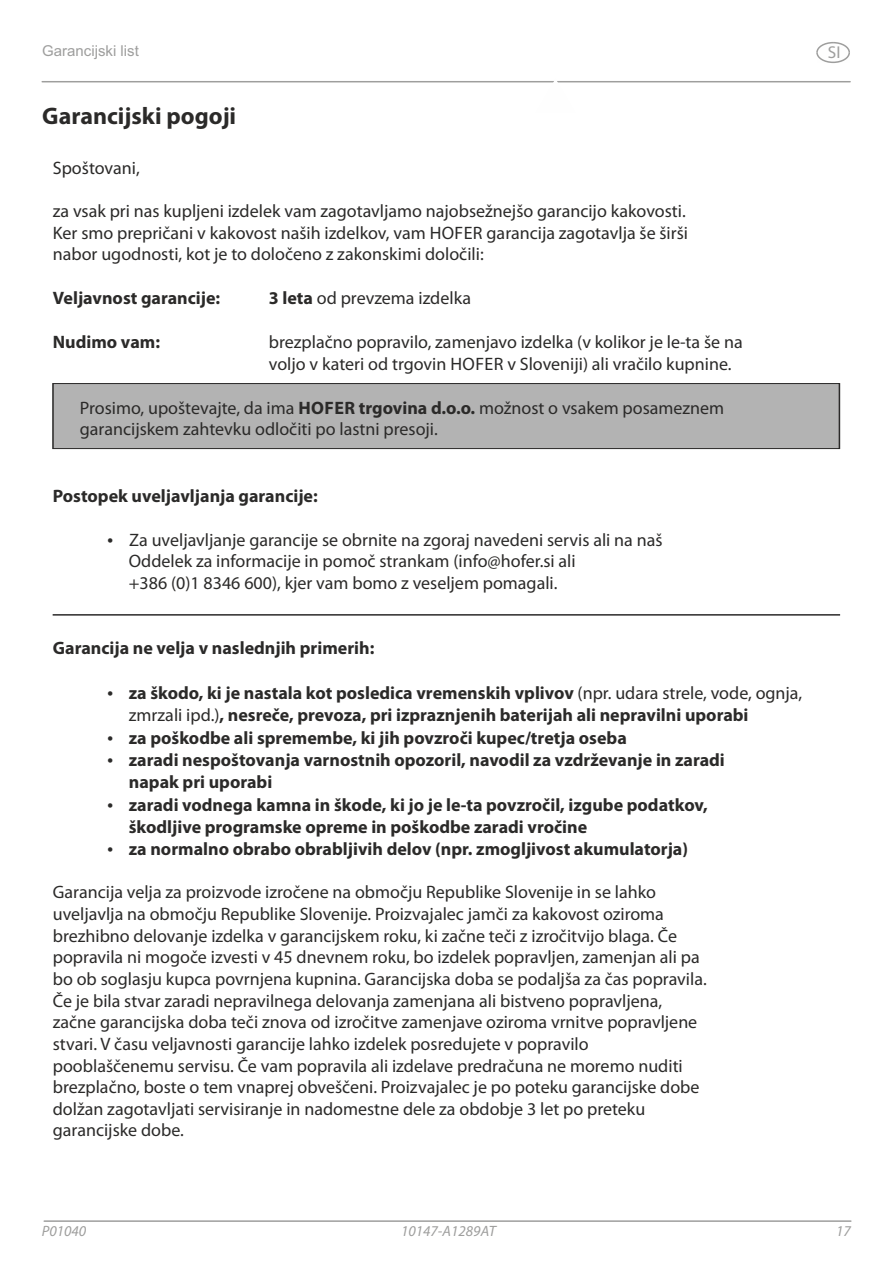
<style>
.page{position:relative;width:893px;height:1263px;background:#fff}
.page>*{position:absolute;margin:0;border:0;box-sizing:border-box;transform-origin:0 0}
.t1{font:700 24px "Myriad Pro";color:#2b2a29}
.t2{font:18px/21.6px "Myriad Pro";color:#2b2a29}
.t3{font:700 18px/22.4px "Myriad Pro";color:#2b2a29}
.t4{font:17.25px "Myriad Pro";color:#9e9e9d}
.t5{font:italic 15px "Myriad Pro";color:#9e9e9d}
.t6{font:15px "Arial";color:#9e9e9d}
.s1{font-weight:700}
.s2{font-weight:400}
</style>
<div class="page">
<hr style="left:44px;top:1220px;width:807px;height:2px;background:#9e9e9d">
<hr style="left:42px;top:81px;width:808px;height:1px;background:#9e9e9d">
<svg style="left:816px;top:42px;width:34px;height:21px"></svg>
<svg style="left:536px;top:81px;width:39px;height:2px"></svg>
<div style="left:52px;top:383px;width:788px;height:66px;background:#b3b3b3;border:1px solid #2b2a29"></div>
<hr style="left:53px;top:614px;width:787px;height:2px;background:#2b2a29">
<p class="t6" style="left:42px;top:45px;width:98px">Garancijski list</p>
<p class="t4" style="left:828px;top:45px;width:14px">SI</p>
<h1 class="t1" style="left:42px;top:106px;width:195px">Garancijski pogoji</h1>
<p class="t2" style="left:53px;top:158px;width:88px">Spoštovani,</p>
<p class="t2" style="left:53px;top:202px;width:637px">za vsak pri nas kupljeni izdelek vam zagotavljamo najobsežnejšo garancijo kakovosti.<br>Ker smo prepričani v kakovost naših izdelkov, vam HOFER garancija zagotavlja še širši nabor ugodnosti, kot je to določeno z zakonskimi določili:</p>
<p class="t3" style="left:53px;top:288px;width:169px">Veljavnost garancije:</p>
<p class="t2" style="left:269px;top:289px;width:204px"><span class="s1">3 leta</span> od prevzema izdelka</p>
<p class="t3" style="left:53px;top:332px;width:109px">Nudimo vam:</p>
<p class="t2" style="left:269px;top:333px;width:475px">brezplačno popravilo, zamenjavo izdelka (v kolikor je le‐ta še na voljo v kateri od trgovin HOFER v Sloveniji) ali vračilo kupnine.</p>
<p class="t2" style="left:80px;top:398px;width:646px">Prosimo, upoštevajte, da ima <span class="s1">HOFER trgovina d.o.o.</span> možnost o vsakem posameznem garancijskem zahtevku odločiti po lastni presoji.</p>
<p class="t3" style="left:53px;top:486px;width:266px">Postopek uveljavljanja garancije:</p>
<p class="t2" style="left:129px;top:530px;width:535px">Za uveljavljanje garancije se obrnite na zgoraj navedeni servis ali na naš<br>Oddelek za informacije in pomoč strankam (info@hofer.si ali<br>+386 (0)1 8346 600), kjer vam bomo z veseljem pomagali.</p>
<p class="t3" style="left:53px;top:639px;width:323px">Garancija ne velja v naslednjih primerih:</p>
<p class="t3" style="left:129px;top:683px;width:675px">za škodo, ki je nastala kot posledica vremenskih vplivov <span class="s2">(npr. udara strele, vode, ognja, zmrzali ipd.)</span>, nesreče, prevoza, pri izpraznjenih baterijah ali nepravilni uporabi<br>za poškodbe ali spremembe, ki jih povzroči kupec/tretja oseba<br>zaradi nespoštovanja varnostnih opozoril, navodil za vzdrževanje in zaradi<br>napak pri uporabi<br>zaradi vodnega kamna in škode, ki jo je le‐ta povzročil, izgube podatkov,<br>škodljive programske opreme in poškodbe zaradi vročine<br>za normalno obrabo obrabljivih delov (npr. zmogljivost akumulatorja)</p>
<p class="t2" style="left:53px;top:883px;width:655px">Garancija velja za proizvode izročene na območju Republike Slovenije in se lahko uveljavlja na območju Republike Slovenije. Proizvajalec jamči za kakovost oziroma brezhibno delovanje izdelka v garancijskem roku, ki začne teči z izročitvijo blaga. Če popravila ni mogoče izvesti v 45 dnevnem roku, bo izdelek popravljen, zamenjan ali pa bo ob soglasju kupca povrnjena kupnina. Garancijska doba se podaljša za čas popravila.<br>Če je bila stvar zaradi nepravilnega delovanja zamenjana ali bistveno popravljena, začne garancijska doba teči znova od izročitve zamenjave oziroma vrnitve popravljene stvari. V času veljavnosti garancije lahko izdelek posredujete v popravilo pooblaščenemu servisu. Če vam popravila ali izdelave predračuna ne moremo nuditi brezplačno, boste o tem vnaprej obveščeni. Proizvajalec je po poteku garancijske dobe dolžan zagotavljati servisiranje in nadomestne dele za obdobje 3 let po preteku garancijske dobe.</p>
<p class="t5" style="left:42px;top:1225px;width:46px">P01040</p>
<p class="t5" style="left:401px;top:1225px;width:96px">10147-A1289AT</p>
<p class="t5" style="left:836px;top:1225px;width:16px">17</p>
</div>
